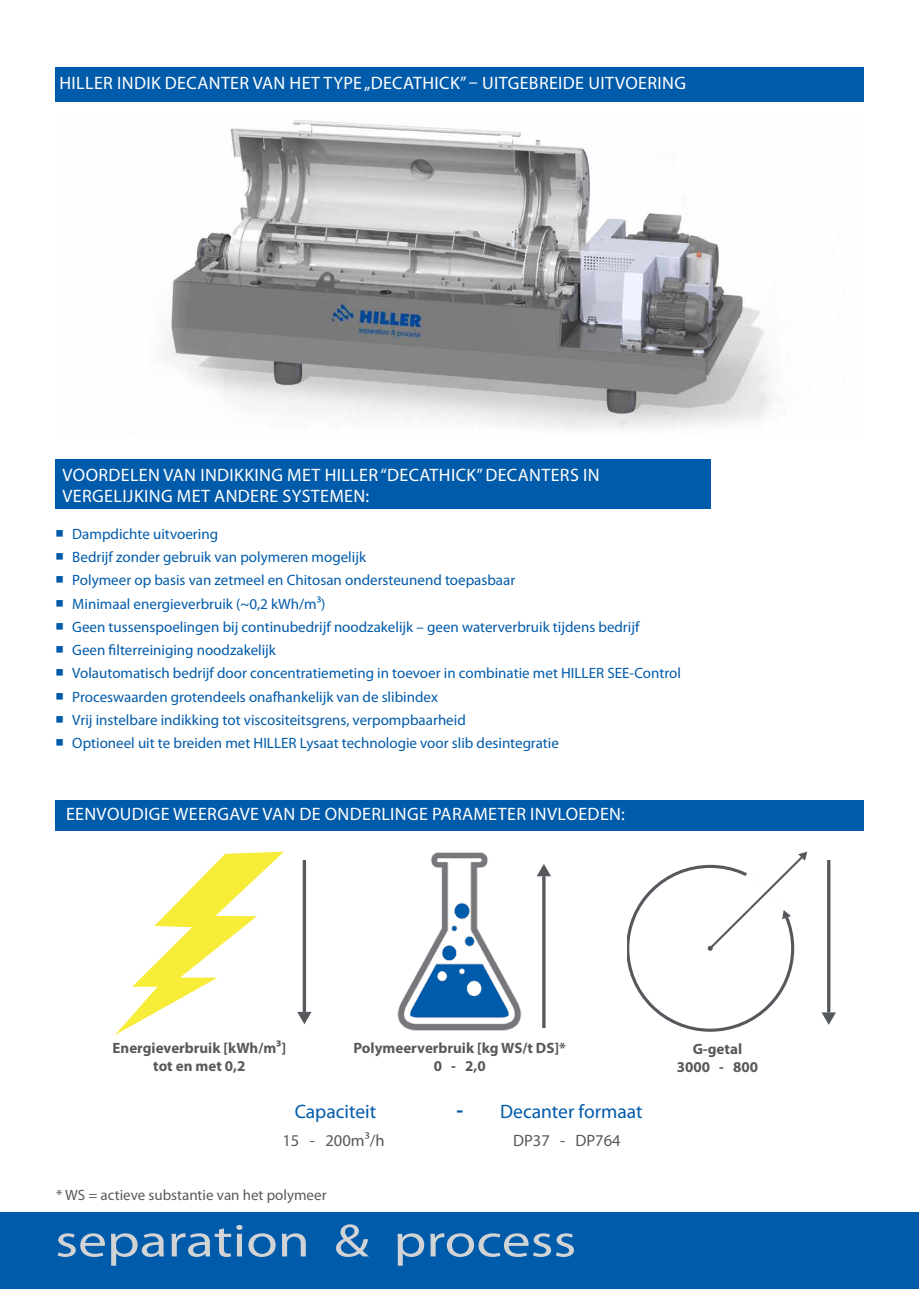
<style>
.page{position:relative;width:919px;height:1289px;background:#fff}
.page>*{position:absolute;margin:0;border:0;box-sizing:border-box;transform-origin:0 0}
.t1{font:46.8px "Myriad Pro";color:#d1d3d4;scale:1.23 1}
.t2{font:700 21px "Myriad Pro";color:#005baa}
.t3{font:19.5px "Myriad Pro";color:#005baa}
.t4{font:18px/21.6px "Myriad Pro";letter-spacing:.02em;color:#fff}
.t5{font:16.5px "Myriad Pro";color:#58595b}
.t6{font:15px "Myriad Pro";color:#005baa}
.t7{font:700 15px/18px "Myriad Pro";color:#58595b;text-align:center}
.t8{font:15px "Myriad Pro";color:#58595b}
.s1{font-family:"Minion Pro";font-size:22.5px}
</style>
<div class="page">
<div style="left:0;top:1212px;width:918px;height:76px;background:#005baa"></div>
<svg style="left:115px;top:851px;width:169px;height:184px"></svg>
<img style="left:165px;top:120px;width:606px;height:309px">
<img style="left:397px;top:852px;width:125px;height:179px">
<svg style="left:627px;top:851px;width:180px;height:180px"></svg>
<hr style="left:303px;top:860px;width:3px;height:151px;background:#55585c">
<svg style="left:297px;top:1011px;width:14px;height:13px"></svg>
<hr style="left:827px;top:861px;width:3px;height:151px;background:#55585c">
<svg style="left:821px;top:1012px;width:14px;height:12px"></svg>
<hr style="left:542px;top:876px;width:3px;height:151px;background:#55585c">
<svg style="left:537px;top:864px;width:14px;height:12px"></svg>
<div style="left:55px;top:67px;width:808px;height:35px;background:#005baa"></div>
<div style="left:55px;top:459px;width:655px;height:50px;background:#005baa"></div>
<div style="left:55px;top:800px;width:808px;height:30px;background:#005baa"></div>
<p class="t4" style="left:60px;top:72px;width:628px">HILLER INDIK DECANTER VAN HET TYPE „DECATHICK” – UITGEBREIDE UITVOERING</p>
<p class="t4" style="left:62px;top:463px;width:538px">VOORDELEN VAN INDIKKING MET HILLER “DECATHICK” DECANTERS IN<br>VERGELIJKING MET ANDERE SYSTEMEN:</p>
<p class="t6" style="left:55px;top:524px;width:164px"><span class="s1">■</span> Dampdichte uitvoering</p>
<p class="t6" style="left:55px;top:547px;width:312px"><span class="s1">■</span> Bedrijf zonder gebruik van polymeren mogelijk</p>
<p class="t6" style="left:55px;top:571px;width:461px"><span class="s1">■</span> Polymeer op basis van zetmeel en Chitosan ondersteunend toepasbaar</p>
<p class="t6" style="left:55px;top:594px;width:272px"><span class="s1">■</span> Minimaal energieverbruik (~0,2 kWh/m³)</p>
<p class="t6" style="left:55px;top:617px;width:585px"><span class="s1">■</span> Geen tussenspoelingen bij continubedrijf noodzakelijk – geen waterverbruik tijdens bedrijf</p>
<p class="t6" style="left:55px;top:640px;width:222px"><span class="s1">■</span> Geen filterreiniging noodzakelijk</p>
<p class="t6" style="left:55px;top:664px;width:627px"><span class="s1">■</span> Volautomatisch bedrijf door concentratiemeting in toevoer in combinatie met HILLER SEE-Control</p>
<p class="t6" style="left:55px;top:687px;width:384px"><span class="s1">■</span> Proceswaarden grotendeels onafhankelijk van de slibindex</p>
<p class="t6" style="left:55px;top:710px;width:412px"><span class="s1">■</span> Vrij instelbare indikking tot viscositeitsgrens, verpompbaarheid</p>
<p class="t6" style="left:55px;top:733px;width:505px"><span class="s1">■</span> Optioneel uit te breiden met HILLER Lysaat technologie voor slib desintegratie</p>
<p class="t4" style="left:66px;top:803px;width:560px">EENVOUDIGE WEERGAVE VAN DE ONDERLINGE PARAMETER INVLOEDEN:</p>
<p class="t7" style="left:112px;top:1038px;width:175px">Energieverbruik [kWh/m³] tot en met 0,2</p>
<p class="t7" style="left:353px;top:1038px;width:214px">Polymeerverbruik [kg WS/t DS]*<br>0 - 2,0</p>
<h3 class="t3" style="left:500px;top:1098px;width:144px">Decanter formaat</h3>
<h3 class="t3" style="left:295px;top:1098px;width:83px">Capaciteit</h3>
<h2 class="t2" style="left:456px;top:1095px;width:8px">-</h2>
<p class="t5" style="left:282px;top:1130px;width:103px">15 - 200m³/h</p>
<p class="t5" style="left:513px;top:1130px;width:109px">DP37 - DP764</p>
<p class="t8" style="left:56px;top:1185px;width:272px">* WS = actieve substantie van het polymeer</p>
<h1 class="t1" style="left:55px;top:1211px;width:425px">separation &amp; process</h1>
<p class="t7" style="left:676px;top:1039px;width:83px">G-getal<br>3000 - 800</p>
</div>
